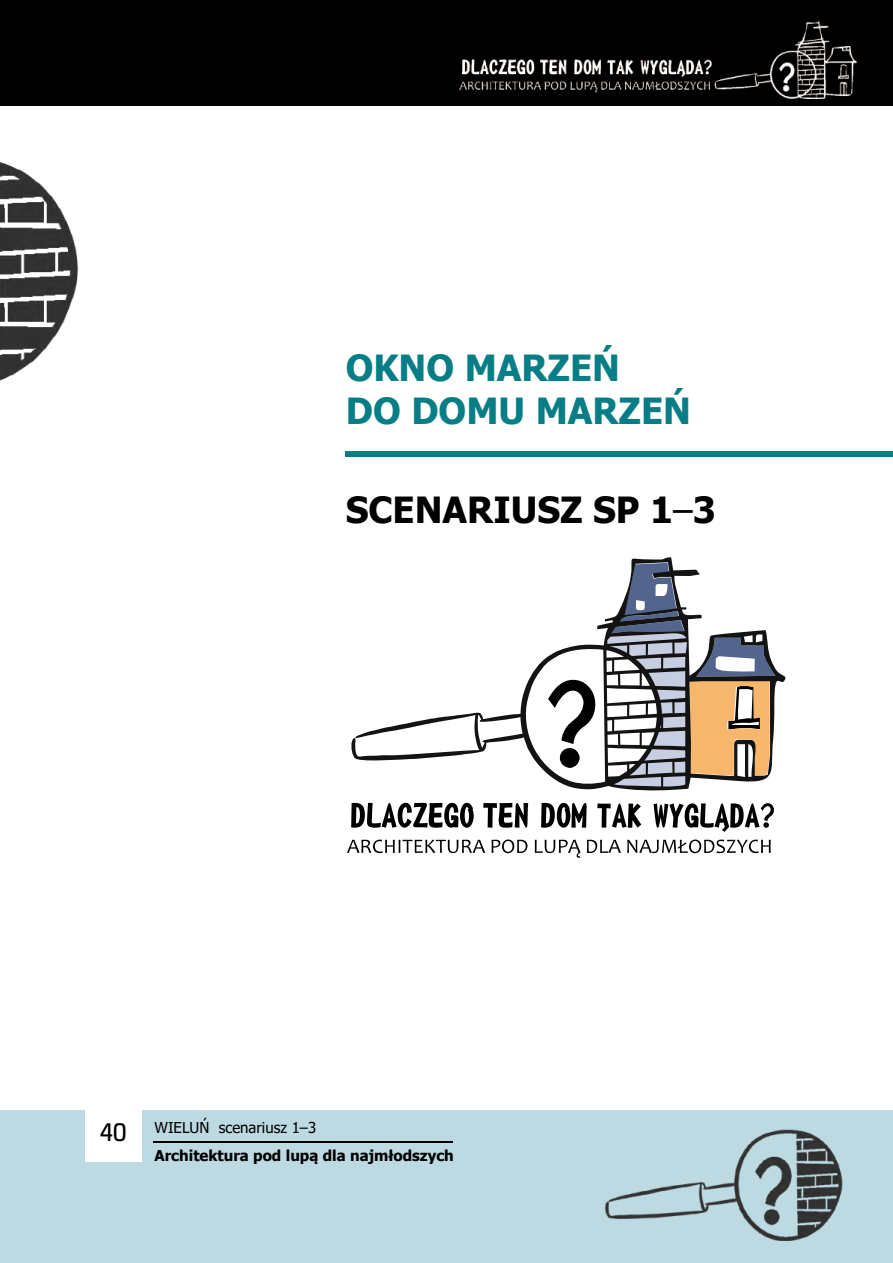
<style>
.page{position:relative;width:893px;height:1263px;background:#fff}
.page>*{position:absolute;margin:0;border:0;box-sizing:border-box;transform-origin:0 0}
.t1{font:700 36px "Tahoma";color:#077e85}
.t2{font:700 36px "Tahoma";color:#000}
.t3{font:28.95px "Neuron";color:#000}
.t4{font:700 15px "Tahoma";color:#000}
.t5{font:15px "Tahoma";color:#000}
.s1{font-weight:400}
</style>
<div class="page">
<div style="left:0;top:1110px;width:893px;height:153px;background:#bddae2"></div>
<div style="left:0;top:0;width:893px;height:106px;background:#000"></div>
<div style="left:85px;top:1100px;width:57px;height:62px;background:#fff"></div>
<hr style="left:153px;top:1141px;width:300px;height:2px;background:#000">
<img style="left:460px;top:22px;width:396px;height:76px">
<img style="left:0;top:162px;width:79px;height:219px">
<img style="left:605px;top:1129px;width:238px;height:111px">
<div style="left:346px;top:451px;width:547px;height:6px;background:#077e85"></div>
<svg style="left:347px;top:839px;width:424px;height:19px"></svg>
<svg style="left:654px;top:803px;width:120px;height:29px"></svg>
<svg style="left:597px;top:803px;width:44px;height:25px"></svg>
<svg style="left:541px;top:803px;width:46px;height:25px"></svg>
<svg style="left:483px;top:803px;width:45px;height:25px"></svg>
<svg style="left:351px;top:803px;width:123px;height:25px"></svg>
<svg style="left:351px;top:557px;width:435px;height:234px"></svg>
<h1 class="t1" style="left:346px;top:342px;width:276px">OKNO MARZEŃ</h1>
<h1 class="t1" style="left:346px;top:386px;width:347px">DO DOMU MARZEŃ</h1>
<h1 class="t2" style="left:346px;top:485px;width:371px">SCENARIUSZ SP 1<span class="s1">–</span>3</h1>
<h2 class="t3" style="left:100px;top:1116px;width:28px">40</h2>
<p class="t5" style="left:155px;top:1117px;width:163px">WIELUŃ scenariusz 1–3</p>
<p class="t4" style="left:155px;top:1145px;width:301px">Architektura pod lupą dla najmłodszych</p>
</div>
